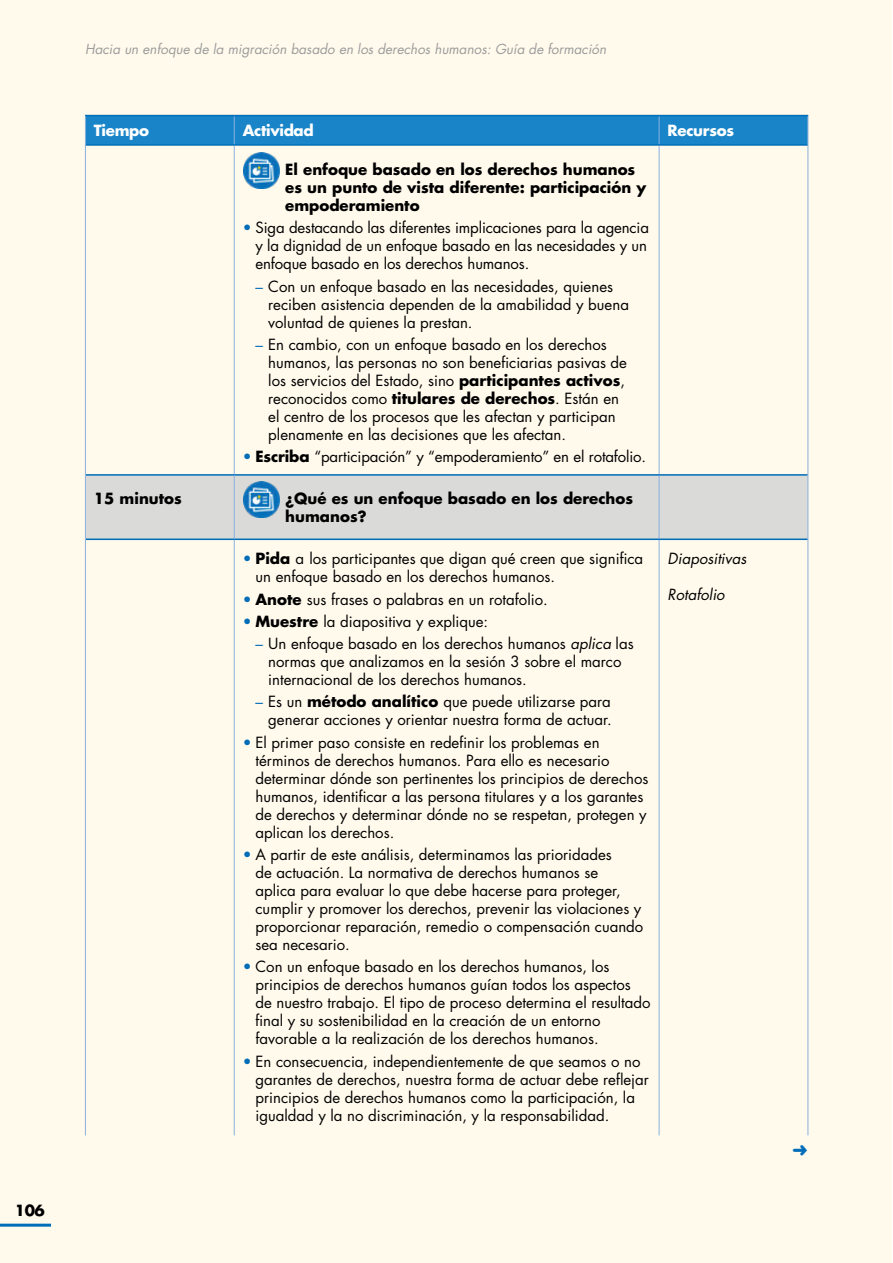
<style>
.page{position:relative;width:893px;height:1263px;background:#fff}
.page>*{position:absolute;margin:0;border:0;box-sizing:border-box;transform-origin:0 0}
.t1{font:15px/18px "Futura Std";color:#000}
.Table_SLIDE{font:700 15px/18px "Futura Std";color:#000}
.Table_Title{font:700 15px "Futura Std";letter-spacing:-.02em;color:#fff}
.Table_Text{font:italic 15px "Futura Std";color:#000}
.Table_Text-2{font:700 15px "Futura Std";color:#000}
.t2{font:italic 13.5px "Futura Std";color:#9c9c9c}
.s1{color:#006db8}
.s2{font-weight:700}
.s3{font-style:italic}
</style>
<div class="page">
<div style="left:0;top:0;width:892px;height:1263px;background:#fffaec"></div>
<hr style="left:0;top:1224px;width:51px;height:3px;background:#006db8">
<div style="left:86px;top:476px;width:721px;height:62px;background:#dadad9"></div>
<hr style="left:234px;top:146px;width:1px;height:328px;background:#8bb0de">
<hr style="left:659px;top:146px;width:1px;height:328px;background:#8bb0de">
<hr style="left:807px;top:145px;width:1px;height:330px;background:#8bb0de">
<hr style="left:234px;top:476px;width:1px;height:62px;background:#8bb0de">
<hr style="left:659px;top:476px;width:1px;height:62px;background:#8bb0de">
<hr style="left:234px;top:540px;width:1px;height:595px;background:#8bb0de">
<hr style="left:659px;top:540px;width:1px;height:595px;background:#8bb0de">
<hr style="left:807px;top:539px;width:1px;height:596px;background:#8bb0de">
<hr style="left:86px;top:474px;width:148px;height:2px;background:#006db8">
<hr style="left:234px;top:474px;width:425px;height:2px;background:#006db8">
<hr style="left:659px;top:474px;width:149px;height:2px;background:#006db8">
<hr style="left:86px;top:538px;width:148px;height:2px;background:#006db8">
<hr style="left:234px;top:538px;width:425px;height:2px;background:#006db8">
<hr style="left:659px;top:538px;width:149px;height:2px;background:#006db8">
<hr style="left:85px;top:145px;width:1px;height:330px;background:#8bb0de">
<hr style="left:85px;top:539px;width:1px;height:596px;background:#8bb0de">
<hr style="left:85px;top:115px;width:149px;height:1px;background:#006db8">
<hr style="left:234px;top:115px;width:425px;height:1px;background:#006db8">
<hr style="left:659px;top:115px;width:149px;height:1px;background:#006db8">
<hr style="left:86px;top:144px;width:148px;height:2px;background:#006db8">
<hr style="left:234px;top:144px;width:425px;height:2px;background:#006db8">
<hr style="left:659px;top:144px;width:149px;height:2px;background:#006db8">
<div style="left:85px;top:116px;width:723px;height:29px;background:#1985c8"></div>
<hr style="left:85px;top:475px;width:1px;height:64px;background:#8bb0de">
<hr style="left:807px;top:475px;width:1px;height:64px;background:#8bb0de">
<img style="left:243px;top:152px;width:37px;height:37px">
<img style="left:243px;top:481px;width:37px;height:37px">
<p class="Table_SLIDE" style="left:15px;top:1201px;width:31px">106</p>
<p class="t2" style="left:85px;top:40px;width:523px">Hacia un enfoque de la migración basado en los derechos humanos: Guía de formación</p>
<p class="Table_Title" style="left:94px;top:121px;width:57px">Tiempo</p>
<p class="Table_Title" style="left:243px;top:121px;width:73px">Actividad</p>
<p class="Table_Title" style="left:668px;top:121px;width:68px">Recursos</p>
<p class="Table_SLIDE" style="left:285px;top:160px;width:362px">El enfoque basado en los derechos humanos es un punto de vista diferente: participación y empoderamiento</p>
<p class="t1" style="left:255px;top:219px;width:395px;text-indent:-13px"><span class="s1">•</span> Siga destacando las diferentes implicaciones para la agencia y la dignidad de un enfoque basado en las necesidades y un enfoque basado en los derechos humanos.</p>
<p class="t1" style="left:268px;top:277px;width:362px;text-indent:-13px"><span class="s1">–</span> Con un enfoque basado en las necesidades, quienes reciben asistencia dependen de la amabilidad y buena voluntad de quienes la prestan.</p>
<p class="t1" style="left:268px;top:335px;width:360px;text-indent:-13px"><span class="s1">–</span> En cambio, con un enfoque basado en los derechos humanos, las personas no son beneficiarias pasivas de los servicios del Estado, sino <span class="s2">participantes activos</span>, reconocidos como <span class="s2">titulares de derechos</span>. Están en el centro de los procesos que les afectan y participan plenamente en las decisiones que les afectan.</p>
<p class="t1" style="left:243px;top:448px;width:405px"><span class="s1">•</span> <span class="s2">Escriba</span> “participación” y “empoderamiento” en el rotafolio.</p>
<p class="Table_Text-2" style="left:94px;top:489px;width:89px">15 minutos</p>
<p class="Table_SLIDE" style="left:285px;top:489px;width:349px">¿Qué es un enfoque basado en los derechos humanos?</p>
<p class="t1" style="left:255px;top:550px;width:389px;text-indent:-13px"><span class="s1">•</span> <span class="s2">Pida</span> a los participantes que digan qué creen que significa un enfoque basado en los derechos humanos.</p>
<p class="t1" style="left:243px;top:590px;width:306px"><span class="s1">•</span> <span class="s2">Anote</span> sus frases o palabras en un rotafolio.</p>
<p class="t1" style="left:243px;top:613px;width:247px"><span class="s1">•</span> <span class="s2">Muestre</span> la diapositiva y explique:</p>
<p class="t1" style="left:268px;top:635px;width:367px;text-indent:-13px"><span class="s1">–</span> Un enfoque basado en los derechos humanos <span class="s3">aplica</span> las normas que analizamos en la sesión 3 sobre el marco internacional de los derechos humanos.</p>
<p class="t1" style="left:255px;top:693px;width:358px;text-align:right"><span class="s1">–</span> Es un <span class="s2">método analítico</span> que puede utilizarse para generar acciones y orientar nuestra forma de actuar.</p>
<p class="t1" style="left:255px;top:733px;width:395px;text-indent:-13px"><span class="s1">•</span> El primer paso consiste en redefinir los problemas en términos de derechos humanos. Para ello es necesario determinar dónde son pertinentes los principios de derechos humanos, identificar a las persona titulares y a los garantes de derechos y determinar dónde no se respetan, protegen y aplican los derechos.</p>
<p class="t1" style="left:255px;top:846px;width:389px;text-indent:-13px"><span class="s1">•</span> A partir de este análisis, determinamos las prioridades<br>de actuación. La normativa de derechos humanos se<br>aplica para evaluar lo que debe hacerse para proteger, cumplir y promover los derechos, prevenir las violaciones y proporcionar reparación, remedio o compensación cuando sea necesario.</p>
<p class="t1" style="left:255px;top:958px;width:397px;text-indent:-13px"><span class="s1">•</span> Con un enfoque basado en los derechos humanos, los principios de derechos humanos guían todos los aspectos de nuestro trabajo. El tipo de proceso determina el resultado final y su sostenibilidad en la creación de un entorno favorable a la realización de los derechos humanos.</p>
<p class="t1" style="left:255px;top:1052px;width:395px;text-indent:-13px"><span class="s1">•</span> En consecuencia, independientemente de que seamos o no garantes de derechos, nuestra forma de actuar debe reflejar principios de derechos humanos como la participación, la igualdad y la no discriminación, y la responsabilidad.</p>
<p class="Table_Text" style="left:668px;top:549px;width:80px">Diapositivas</p>
<p class="Table_Text" style="left:668px;top:585px;width:59px">Rotafolio</p>
</div>
